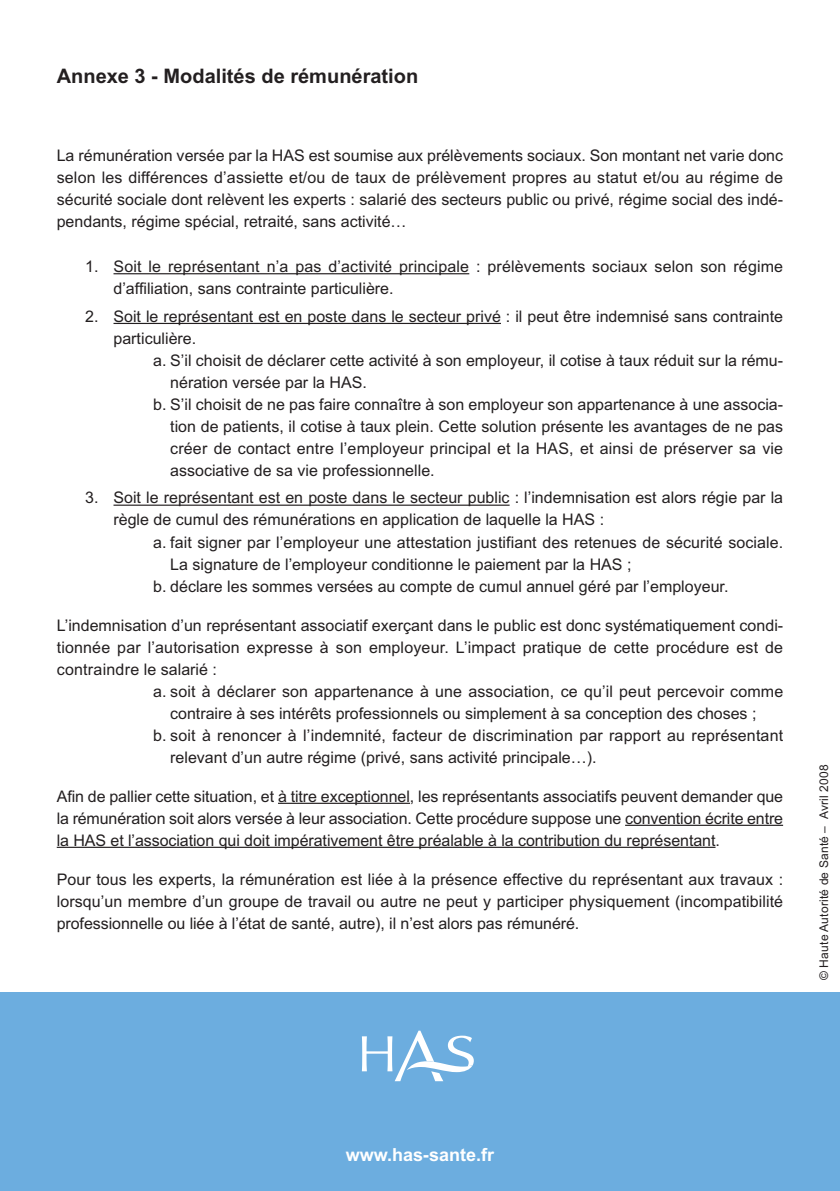
<style>
.page{position:relative;width:840px;height:1191px;background:#fff}
.page>*{position:absolute;margin:0;border:0;box-sizing:border-box;transform-origin:0 0}
.t1{font:700 20px "Arial";color:#231f20}
.t2{font:700 18px "Arial";color:#fff}
.t3{font:16px/22px "Arial";color:#231f20;text-align:justify}
.t4{font:12px "Arial";letter-spacing:.015em;color:#231f20}
</style>
<div class="page">
<hr style="left:113px;top:273px;width:356px;height:1px;background:#231f20">
<hr style="left:113px;top:323px;width:387px;height:1px;background:#231f20">
<hr style="left:113px;top:504px;width:396px;height:2px;background:#231f20">
<hr style="left:278px;top:802px;width:132px;height:2px;background:#231f20">
<hr style="left:624px;top:824px;width:158px;height:2px;background:#231f20">
<hr style="left:57px;top:846px;width:658px;height:2px;background:#231f20">
<div style="left:0;top:992px;width:839px;height:199px;background:#6caddf"></div>
<svg style="left:362px;top:1030px;width:111px;height:51px"></svg>
<p class="t1" style="left:57px;top:64px;width:363px">Annexe 3 - Modalités de rémunération</p>
<p class="t3" style="left:57px;top:145px;width:727px">La rémunération versée par la HAS est soumise aux prélèvements sociaux. Son montant net varie donc selon les différences d’assiette et/ou de taux de prélèvement propres au statut et/ou au régime de sécurité sociale dont relèvent les experts : salarié des secteurs public ou privé, régime social des indé&shy;pendants, régime spécial, retraité, sans activité…</p>
<p class="t3" style="left:113px;top:255px;width:670px;text-indent:-28px">1. Soit le représentant n’a pas d’activité principale : prélèvements sociaux selon son régime d’affiliation, sans contrainte particulière.</p>
<p class="t3" style="left:113px;top:305px;width:670px;text-indent:-28px">2. Soit le représentant est en poste dans le secteur privé : il peut être indemnisé sans contrainte particulière.</p>
<p class="t3" style="left:153px;top:349px;width:631px">a. S’il choisit de déclarer cette activité à son employeur, il cotise à taux réduit sur la rému-</p>
<p class="t3" style="left:170px;top:371px;width:198px">nération versée par la HAS.</p>
<p class="t3" style="left:153px;top:393px;width:631px">b. S’il choisit de ne pas faire connaître à son employeur son appartenance à une associa-</p>
<p class="t3" style="left:170px;top:415px;width:614px">tion de patients, il cotise à taux plein. Cette solution présente les avantages de ne pas</p>
<p class="t3" style="left:170px;top:437px;width:614px">créer de contact entre l’employeur principal et la HAS, et ainsi de préserver sa vie</p>
<p class="t3" style="left:170px;top:459px;width:266px">associative de sa vie professionnelle.</p>
<p class="t3" style="left:113px;top:487px;width:670px;text-indent:-28px">3. Soit le représentant est en poste dans le secteur public : l’indemnisation est alors régie par la règle de cumul des rémunérations en application de laquelle la HAS :</p>
<p class="t3" style="left:153px;top:531px;width:631px">a. fait signer par l’employeur une attestation justifiant des retenues de sécurité sociale.</p>
<p class="t3" style="left:170px;top:553px;width:462px">La signature de l’employeur conditionne le paiement par la HAS ;</p>
<p class="t3" style="left:153px;top:575px;width:576px">b. déclare les sommes versées au compte de cumul annuel géré par l’employeur.</p>
<p class="t3" style="left:57px;top:614px;width:727px">L’indemnisation d’un représentant associatif exerçant dans le public est donc systématiquement condi-</p>
<p class="t3" style="left:57px;top:636px;width:727px">tionnée par l’autorisation expresse à son employeur. L’impact pratique de cette procédure est de</p>
<p class="t3" style="left:57px;top:658px;width:162px">contraindre le salarié :</p>
<p class="t3" style="left:153px;top:680px;width:631px">a. soit à déclarer son appartenance à une association, ce qu’il peut percevoir comme</p>
<p class="t3" style="left:170px;top:702px;width:587px">contraire à ses intérêts professionnels ou simplement à sa conception des choses ;</p>
<p class="t3" style="left:153px;top:724px;width:631px">b. soit à renoncer à l’indemnité, facteur de discrimination par rapport au représentant</p>
<p class="t3" style="left:170px;top:746px;width:427px">relevant d’un autre régime (privé, sans activité principale…).</p>
<p class="t3" style="left:57px;top:785px;width:727px">Afin de pallier cette situation, et à titre exceptionnel, les représentants associatifs peuvent demander que la rémunération soit alors versée à leur association. Cette procédure suppose une convention écrite entre la HAS et l’association qui doit impérativement être préalable à la contribution du représentant.</p>
<p class="t3" style="left:57px;top:868px;width:727px">Pour tous les experts, la rémunération est liée à la présence effective du représentant aux travaux : lorsqu’un membre d’un groupe de travail ou autre ne peut y participer physiquement (incompatibilité professionnelle ou liée à l’état de santé, autre), il n’est alors pas rémunéré.</p>
<p class="t4" style="left:816px;top:980px;width:217px;rotate:-90deg">© Haute Autorité de Santé – Avril 2008</p>
<p class="t2" style="left:345px;top:1143px;width:150px">www.has-sante.fr</p>
</div>
